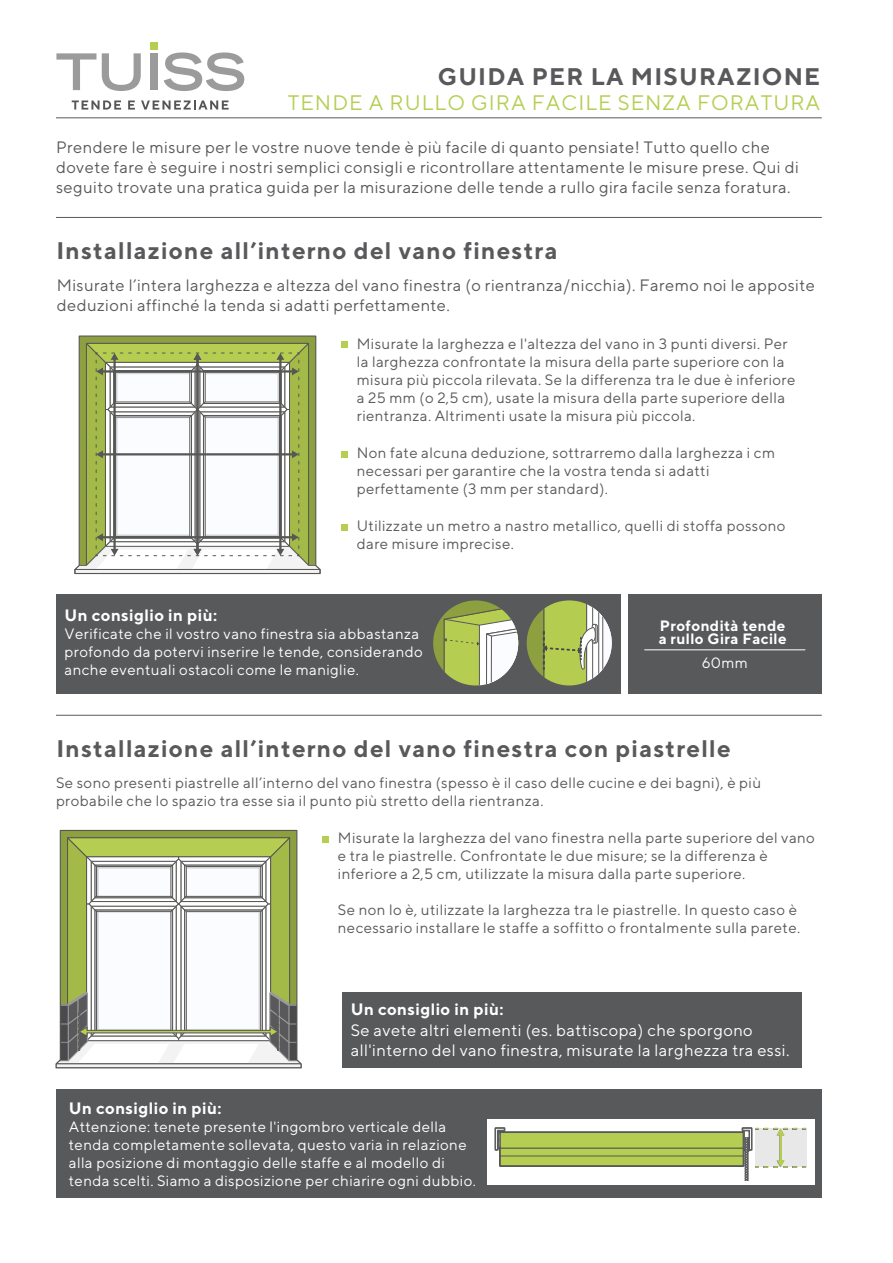
<style>
.page{position:relative;width:893px;height:1263px;background:#fff}
.page>*{position:absolute;margin:0;border:0;box-sizing:border-box;transform-origin:0 0}
.t1{font:700 24px "TT Norms";letter-spacing:.05em;color:#59595c}
.t2{font:21px "TT Norms";letter-spacing:.05em;color:#b5ce52}
.t3{font:16.5px/19.8px "TT Norms";letter-spacing:.025em;color:#58595b}
.t4{font:16.5px/19.8px "TT Norms";letter-spacing:.025em;color:#fff}
.t5{font:700 16.5px "TT Norms";letter-spacing:.025em;color:#fff}
.t6{font:15px/18px "TT Norms";letter-spacing:.025em;color:#59595c}
.t7{font:15px/18px "TT Norms";letter-spacing:.025em;color:#fff}
.t8{font:700 15px/13.5px "TT Norms";letter-spacing:.025em;color:#fff}
</style>
<div class="page">
<hr style="left:56px;top:117px;width:766px;height:1px;background:#59595c">
<hr style="left:56px;top:217px;width:766px;height:1px;background:#59595c">
<div style="left:341px;top:341px;width:7px;height:7px;background:#b5ce52"></div>
<div style="left:341px;top:450px;width:7px;height:7px;background:#b5ce52"></div>
<div style="left:341px;top:524px;width:7px;height:7px;background:#b5ce52"></div>
<svg style="left:74px;top:335px;width:247px;height:240px"></svg>
<div style="left:150px;top:43px;width:7px;height:7px;background:#b5ce52"></div>
<svg style="left:56px;top:53px;width:40px;height:37px"></svg>
<svg style="left:102px;top:53px;width:39px;height:38px"></svg>
<div style="left:150px;top:53px;width:7px;height:37px;background:#9c9b9b"></div>
<svg style="left:164px;top:52px;width:80px;height:39px"></svg>
<svg style="left:72px;top:100px;width:49px;height:10px"></svg>
<svg style="left:128px;top:100px;width:7px;height:10px"></svg>
<svg style="left:141px;top:100px;width:88px;height:10px"></svg>
<hr style="left:56px;top:715px;width:766px;height:1px;background:#59595c">
<svg style="left:55px;top:829px;width:247px;height:240px"></svg>
<div style="left:342px;top:992px;width:460px;height:76px;background:#58595b"></div>
<div style="left:322px;top:836px;width:7px;height:7px;background:#b5ce52"></div>
<div style="left:56px;top:1089px;width:766px;height:108px;background:#58595b"></div>
<div style="left:487px;top:1120px;width:328px;height:65px;background:#fff"></div>
<svg style="left:494px;top:1127px;width:312px;height:54px"></svg>
<div style="left:500px;top:1148px;width:243px;height:18px;background:linear-gradient(to right,#b5ce52,#b5ce52);border:1px solid #575756"></div>
<div style="left:500px;top:1156px;width:243px;height:10px;background:#b5ce52;border:1px solid #575756"></div>
<div style="left:500px;top:1132px;width:243px;height:16px;background:#b5ce52;border:1px solid #575756"></div>
<div style="left:56px;top:595px;width:564px;height:99px;background:#58595b"></div>
<svg style="left:433px;top:600px;width:85px;height:85px"></svg>
<svg style="left:527px;top:600px;width:85px;height:85px"></svg>
<div style="left:629px;top:595px;width:193px;height:99px;background:#58595b"></div>
<hr style="left:644px;top:649px;width:161px;height:1px;background:#fff">
<h1 class="t1" style="left:438px;top:61px;width:384px">GUIDA PER LA MISURAZIONE</h1>
<h2 class="t2" style="left:288px;top:90px;width:534px">TENDE A RULLO GIRA FACILE SENZA FORATURA</h2>
<p class="t3" style="left:56px;top:137px;width:744px">Prendere le misure per le vostre nuove tende è più facile di quanto pensiate! Tutto quello che dovete fare è seguire i nostri semplici consigli e ricontrollare attentamente le misure prese. Qui di seguito trovate una pratica guida per la misurazione delle tende a rullo gira facile senza foratura.</p>
<h1 class="t1" style="left:57px;top:236px;width:502px">Installazione all’interno del vano finestra</h1>
<p class="t3" style="left:57px;top:275px;width:759px">Misurate l’intera larghezza e altezza del vano finestra (o rientranza/nicchia). Faremo noi le apposite deduzioni affinché la tenda si adatti perfettamente.</p>
<p class="t6" style="left:357px;top:334px;width:440px">Misurate la larghezza e l'altezza del vano in 3 punti diversi. Per la larghezza confrontate la misura della parte superiore con la misura più piccola rilevata. Se la differenza tra le due è inferiore a 25 mm (o 2,5 cm), usate la misura della parte superiore della rientranza. Altrimenti usate la misura più piccola.</p>
<p class="t6" style="left:357px;top:443px;width:420px">Non fate alcuna deduzione, sottrarremo dalla larghezza i cm necessari per garantire che la vostra tenda si adatti perfettamente (3 mm per standard).</p>
<p class="t6" style="left:357px;top:517px;width:430px">Utilizzate un metro a nastro metallico, quelli di stoffa possono dare misure imprecise.</p>
<p class="t5" style="left:65px;top:605px;width:154px">Un consiglio in più:</p>
<p class="t7" style="left:65px;top:625px;width:360px">Verificate che il vostro vano finestra sia abbastanza profondo da potervi inserire le tende, considerando anche eventuali ostacoli come le maniglie.</p>
<p class="t8" style="left:659px;top:618px;width:129px">Profondità tende a rullo Gira Facile</p>
<p class="t7" style="left:702px;top:653px;width:48px">60mm</p>
<h1 class="t1" style="left:57px;top:733px;width:676px">Installazione all’interno del vano finestra con piastrelle</h1>
<p class="t6" style="left:56px;top:773px;width:707px">Se sono presenti piastrelle all’interno del vano finestra (spesso è il caso delle cucine e dei bagni), è più probabile che lo spazio tra esse sia il punto più stretto della rientranza.</p>
<p class="t6" style="left:338px;top:829px;width:479px">Misurate la larghezza del vano finestra nella parte superiore del vano e tra le piastrelle. Confrontate le due misure; se la differenza è inferiore a 2,5 cm, utilizzate la misura dalla parte superiore.</p>
<p class="t6" style="left:338px;top:901px;width:464px">Se non lo è, utilizzate la larghezza tra le piastrelle. In questo caso è necessario installare le staffe a soffitto o frontalmente sulla parete.</p>
<p class="t5" style="left:351px;top:998px;width:154px">Un consiglio in più:</p>
<p class="t4" style="left:351px;top:1020px;width:440px">Se avete altri elementi (es. battiscopa) che sporgono all'interno del vano finestra, misurate la larghezza tra essi.</p>
<p class="t5" style="left:69px;top:1098px;width:154px">Un consiglio in più:</p>
<p class="t7" style="left:69px;top:1117px;width:409px">Attenzione: tenete presente l'ingombro verticale della tenda completamente sollevata, questo varia in relazione alla posizione di montaggio delle staffe e al modello di tenda scelti. Siamo a disposizione per chiarire ogni dubbio.</p>
</div>
